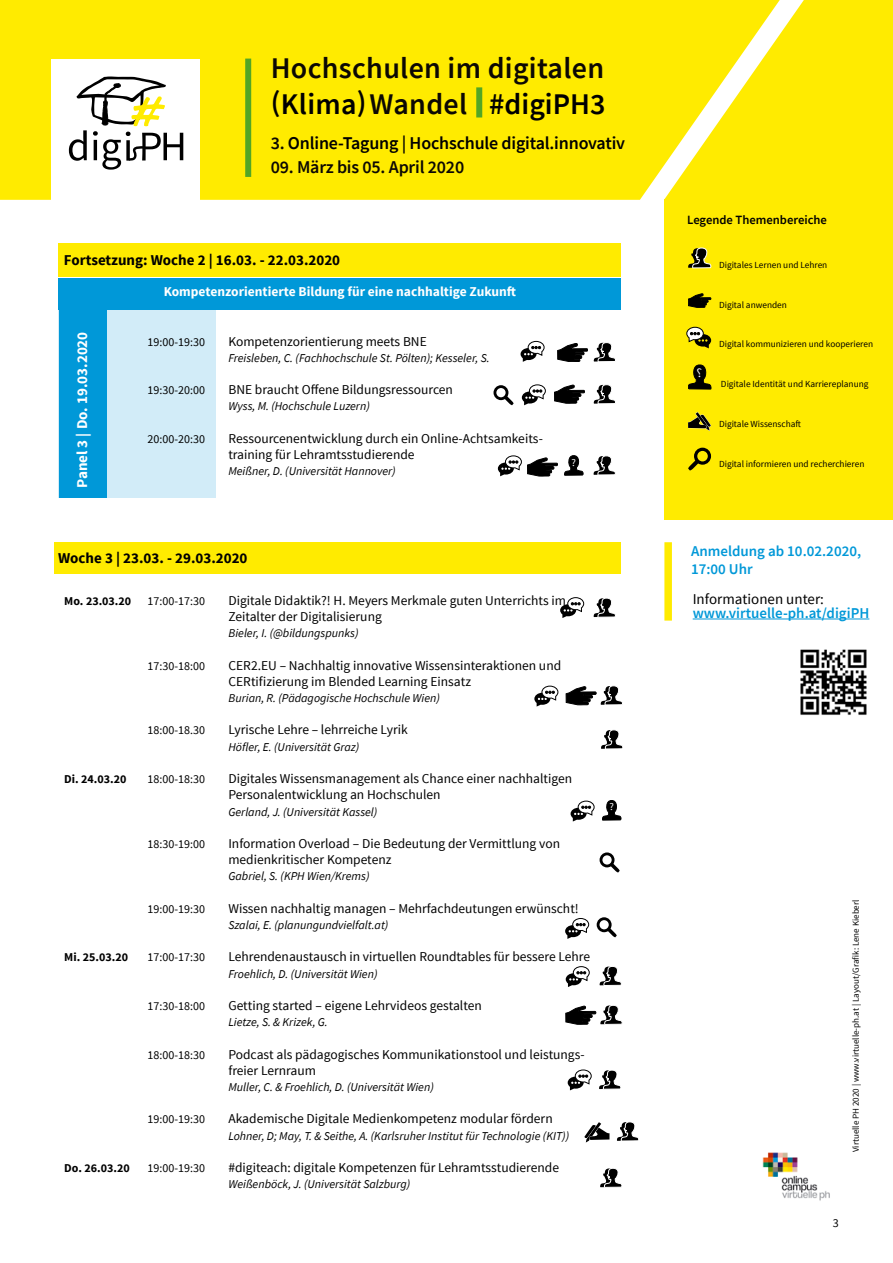
<style>
.page{position:relative;width:893px;height:1263px;background:#fff}
.page>*{position:absolute;margin:0;border:0;box-sizing:border-box;transform-origin:0 0}
.t1{font:600 30px/36px "Source Sans Pro";letter-spacing:.01em;color:#0c0804}
.t2{font:600 18px "Source Sans Pro";letter-spacing:-.01em;color:#000}
.t3{font:600 18px "Source Sans Pro";letter-spacing:-.01em;color:#0c0804}
.t4{font:700 15px "Source Sans Pro";color:#000}
.t5{font:600 15px/18px "Source Sans Pro";color:#0098d8}
.t6{font:700 15px "Source Sans Pro";color:#fff}
.t7{font:15px "Source Sans Pro";color:#000}
.t8{font:13.5px/16.2px "Source Sans Pro";color:#000}
.t9{font:700 13.5px "Source Sans Pro";color:#fff}
.t10{font:600 12.6px "Source Sans Pro";color:#000}
.t11{font:italic 12px "Source Sans Pro";color:#000}
.t12{font:12px "Source Sans Pro";color:#000}
.t13{font:700 12px "Source Sans Pro";color:#000}
.t14{font:10.5px "Source Sans Pro";color:#fff}
.t15{font:9.3px "Source Sans Pro";color:#000}
.t16{font:9px "Source Sans Pro";color:#000}
.s1{color:#000}
.s2{color:#0c0804}
</style>
<div class="page">
<div style="left:54px;top:542px;width:567px;height:32px;background:#ffeb00"></div>
<div style="left:58px;top:280px;width:158px;height:218px;background:#d2ecf8"></div>
<div style="left:59px;top:284px;width:48px;height:213px;background:#0098d8"></div>
<div style="left:59px;top:278px;width:562px;height:32px;background:#0098d8"></div>
<svg style="left:584px;top:1122px;width:25px;height:21px"></svg>
<svg style="left:602px;top:800px;width:19px;height:20px"></svg>
<svg style="left:594px;top:342px;width:21px;height:20px"></svg>
<svg style="left:594px;top:385px;width:21px;height:19px"></svg>
<svg style="left:594px;top:598px;width:22px;height:19px"></svg>
<svg style="left:600px;top:1168px;width:22px;height:19px"></svg>
<svg style="left:617px;top:1122px;width:22px;height:19px"></svg>
<svg style="left:600px;top:966px;width:22px;height:20px"></svg>
<svg style="left:601px;top:730px;width:22px;height:19px"></svg>
<svg style="left:557px;top:343px;width:31px;height:19px"></svg>
<svg style="left:566px;top:1005px;width:56px;height:19px"></svg>
<svg style="left:566px;top:686px;width:57px;height:19px"></svg>
<svg style="left:554px;top:385px;width:31px;height:18px"></svg>
<svg style="left:493px;top:385px;width:21px;height:20px"></svg>
<svg style="left:522px;top:385px;width:24px;height:20px"></svg>
<svg style="left:534px;top:686px;width:24px;height:20px"></svg>
<svg style="left:521px;top:341px;width:23px;height:21px"></svg>
<svg style="left:560px;top:597px;width:24px;height:21px"></svg>
<svg style="left:568px;top:1070px;width:23px;height:20px"></svg>
<svg style="left:565px;top:918px;width:24px;height:21px"></svg>
<svg style="left:600px;top:852px;width:20px;height:20px"></svg>
<svg style="left:599px;top:1070px;width:22px;height:19px"></svg>
<svg style="left:566px;top:966px;width:24px;height:21px"></svg>
<svg style="left:594px;top:456px;width:22px;height:19px"></svg>
<svg style="left:498px;top:456px;width:60px;height:20px"></svg>
<svg style="left:564px;top:455px;width:19px;height:20px"></svg>
<svg style="left:597px;top:917px;width:20px;height:20px"></svg>
<svg style="left:571px;top:801px;width:23px;height:20px"></svg>
<div style="left:58px;top:243px;width:563px;height:34px;background:#ffeb00"></div>
<img style="left:800px;top:649px;width:67px;height:66px">
<hr style="left:693px;top:619px;width:176px;height:1px;background:#0098d8">
<div style="left:664px;top:542px;width:8px;height:79px;background:#ffeb00"></div>
<div style="left:0;top:0;width:893px;height:200px;background:#ffeb00"></div>
<div style="left:664px;top:200px;width:229px;height:320px;background:#ffeb00"></div>
<div style="left:51px;top:60px;width:149px;height:149px;background:#fff"></div>
<svg style="left:69px;top:77px;width:114px;height:93px"></svg>
<svg style="left:688px;top:248px;width:23px;height:20px"></svg>
<svg style="left:688px;top:294px;width:23px;height:14px"></svg>
<svg style="left:686px;top:327px;width:25px;height:21px"></svg>
<svg style="left:688px;top:412px;width:23px;height:19px"></svg>
<svg style="left:688px;top:448px;width:23px;height:23px"></svg>
<img style="left:762px;top:1152px;width:68px;height:49px">
<div style="left:245px;top:59px;width:6px;height:118px;background:#52a625"></div>
<div style="left:476px;top:87px;width:6px;height:30px;background:#52a625"></div>
<svg style="left:688px;top:365px;width:23px;height:24px"></svg>
<h1 class="t1" style="left:271px;top:50px;width:336px">Hochschulen im digitalen <span class="s1">(Klima)</span>Wandel <span class="s1">#digiPH3</span></h1>
<h2 class="t2" style="left:271px;top:131px;width:356px"><span class="s2">3.</span> Online-Tagung | Hochschule digital.innovativ</h2>
<h2 class="t3" style="left:271px;top:155px;width:195px">09. März bis 05. April 2020</h2>
<p class="t4" style="left:64px;top:250px;width:278px">Fortsetzung: Woche 2 | 16.03. - 22.03.2020</p>
<p class="t6" style="left:72px;top:488px;width:158px;rotate:-90deg">Panel 3 | Do. 19.03.2020</p>
<p class="t9" style="left:164px;top:283px;width:354px">Kompetenzorientierte Bildung für eine nachhaltige Zukunft</p>
<p class="t12" style="left:148px;top:334px;width:59px">19:00-19:30</p>
<p class="t8" style="left:228px;top:333px;width:200px">Kompetenzorientierung meets BNE</p>
<p class="t11" style="left:228px;top:350px;width:263px">Freisleben, C. (Fachhochschule St. Pölten); Kesseler, S.</p>
<p class="t12" style="left:148px;top:383px;width:59px">19:30-20:00</p>
<p class="t8" style="left:228px;top:382px;width:226px">BNE braucht Offene Bildungsressourcen</p>
<p class="t11" style="left:228px;top:399px;width:143px">Wyss, M. (Hochschule Luzern)</p>
<p class="t12" style="left:148px;top:431px;width:59px">20:00-20:30</p>
<p class="t8" style="left:228px;top:430px;width:316px">Ressourcenentwicklung durch ein Online-Achtsamkeits&shy;training für Lehramtsstudierende</p>
<p class="t11" style="left:228px;top:464px;width:169px">Meißner, D. (Universität Hannover)</p>
<p class="t14" style="left:572px;top:456px;width:6px">?</p>
<p class="t4" style="left:58px;top:548px;width:191px">Woche 3 | 23.03. - 29.03.2020</p>
<p class="t13" style="left:64px;top:593px;width:68px">Mo. 23.03.20</p>
<p class="t12" style="left:148px;top:593px;width:59px">17:00-17:30</p>
<p class="t8" style="left:228px;top:592px;width:339px">Digitale Didaktik?! H. Meyers Merkmale guten Unterrichts im<br>Zeitalter der Digitalisierung</p>
<p class="t11" style="left:228px;top:626px;width:132px">Bieler, I. (@bildungspunks)</p>
<p class="t12" style="left:148px;top:658px;width:59px">17:30-18:00</p>
<p class="t8" style="left:228px;top:657px;width:334px">CER2.EU – Nachhaltig innovative Wissensinteraktionen und<br>CERtifizierung im Blended Learning Einsatz</p>
<p class="t11" style="left:228px;top:690px;width:213px">Burian, R. (Pädagogische Hochschule Wien)</p>
<p class="t12" style="left:148px;top:723px;width:59px">18:00-18.30</p>
<p class="t8" style="left:228px;top:722px;width:181px">Lyrische Lehre – lehrreiche Lyrik</p>
<p class="t11" style="left:228px;top:739px;width:132px">Höfler, E. (Universität Graz)</p>
<p class="t13" style="left:64px;top:771px;width:64px">Di. 24.03.20</p>
<p class="t12" style="left:148px;top:772px;width:59px">18:00-18:30</p>
<p class="t8" style="left:228px;top:771px;width:345px">Digitales Wissensmanagement als Chance einer nachhaltigen<br>Personalentwicklung an Hochschulen</p>
<p class="t11" style="left:228px;top:804px;width:151px">Gerland, J. (Universität Kassel)</p>
<p class="t12" style="left:148px;top:836px;width:59px">18:30-19:00</p>
<p class="t8" style="left:228px;top:835px;width:333px">Information Overload – Die Bedeutung der Vermittlung von medienkritischer Kompetenz</p>
<p class="t11" style="left:228px;top:869px;width:143px">Gabriel, S. (KPH Wien/Krems)</p>
<p class="t12" style="left:148px;top:901px;width:59px">19:00-19:30</p>
<p class="t8" style="left:228px;top:900px;width:352px">Wissen nachhaltig managen – Mehrfachdeutungen erwünscht!</p>
<p class="t11" style="left:228px;top:917px;width:162px">Szalai, E. (planungundvielfalt.at)</p>
<p class="t13" style="left:64px;top:950px;width:65px">Mi. 25.03.20</p>
<p class="t12" style="left:148px;top:950px;width:59px">17:00-17:30</p>
<p class="t8" style="left:228px;top:949px;width:363px">Lehrendenaustausch in virtuellen Roundtables für bessere Lehre</p>
<p class="t11" style="left:228px;top:966px;width:151px">Froehlich, D. (Universität Wien)</p>
<p class="t12" style="left:148px;top:998px;width:59px">17:30-18:00</p>
<p class="t8" style="left:228px;top:997px;width:255px">Getting started – eigene Lehrvideos gestalten</p>
<p class="t11" style="left:228px;top:1014px;width:101px">Lietze, S. &amp; Krizek, G.</p>
<p class="t12" style="left:148px;top:1047px;width:59px">18:00-18:30</p>
<p class="t8" style="left:228px;top:1046px;width:358px">Podcast als pädagogisches Kommunikationstool und leistungs&shy;freier Lernraum</p>
<p class="t11" style="left:228px;top:1079px;width:207px">Muller, C. &amp; Froehlich, D. (Universität Wien)</p>
<p class="t12" style="left:148px;top:1112px;width:59px">19:00-19:30</p>
<p class="t8" style="left:228px;top:1111px;width:326px">Akademische Digitale Medienkompetenz modular fördern</p>
<p class="t11" style="left:228px;top:1128px;width:342px">Lohner, D; May, T. &amp; Seithe, A. (Karlsruher Institut für Technologie (KIT))</p>
<p class="t13" style="left:64px;top:1160px;width:67px">Do. 26.03.20</p>
<p class="t12" style="left:148px;top:1160px;width:59px">19:00-19:30</p>
<p class="t8" style="left:228px;top:1159px;width:332px">#digiteach: digitale Kompetenzen für Lehramtsstudierende</p>
<p class="t11" style="left:228px;top:1176px;width:183px">Weißenböck, J. (Universität Salzburg)</p>
<p class="t14" style="left:609px;top:800px;width:6px">?</p>
<p class="t10" style="left:687px;top:211px;width:141px">Legende Themenbereiche</p>
<p class="t15" style="left:719px;top:259px;width:110px">Digitales Lernen und Lehren</p>
<p class="t15" style="left:719px;top:299px;width:69px">Digital anwenden</p>
<p class="t15" style="left:719px;top:338px;width:156px">Digital kommunizieren und kooperieren</p>
<p class="t15" style="left:721px;top:378px;width:149px">Digitale Identität und Karriereplanung</p>
<p class="t15" style="left:719px;top:418px;width:84px">Digitale Wissenschaft</p>
<p class="t15" style="left:719px;top:458px;width:147px">Digital informieren und recherchieren</p>
<p class="t5" style="left:691px;top:542px;width:172px">Anmeldung ab 10.02.2020,<br>17:00 Uhr</p>
<p class="t7" style="left:693px;top:590px;width:133px">Informationen unter:</p>
<p class="t5" style="left:693px;top:604px;width:178px">www.virtuelle-ph.at/digiPH</p>
<p class="t16" style="left:850px;top:1152px;width:254px;rotate:-90deg">Virtuelle PH 2020 | www.virtuelle-ph.at | Layout/Grafik: Lene Kieberl</p>
<p class="t12" style="left:833px;top:1216px;width:7px">3</p>
</div>
